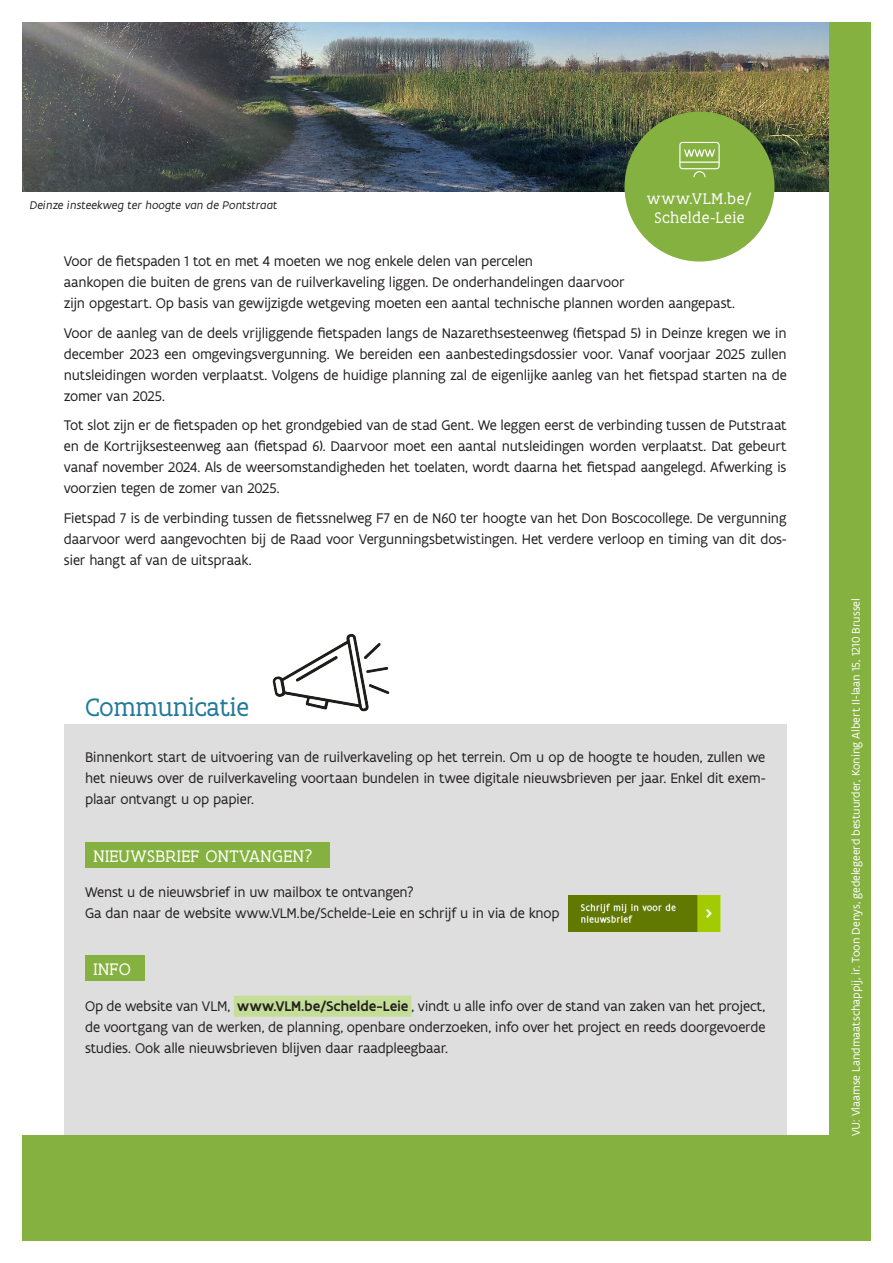
<style>
.page{position:relative;width:893px;height:1263px;background:#fff}
.page>*{position:absolute;margin:0;border:0;box-sizing:border-box;transform-origin:0 0}
._0_HOOFDTITEL{font:27px "Flanders Art Serif";color:#227a9a}
.t1{font:18px "Flanders Art Serif";letter-spacing:.02em;color:#fff}
._7_bloktekst{font:16.5px/19.8px "Flanders Art Serif";letter-spacing:.025em;color:#fff;text-align:center}
._2_lopende_tekst_-_uitgevuld_-_met_tab{font:15px/21px "Flanders Art Sans";letter-spacing:-.015em;color:#231f20;text-align:justify}
._2_lopende_tekst_-_uitgevuld_-_met_tab-2{font:12px "Flanders Art Sans";letter-spacing:-.005em;color:#fff}
.t2{font:italic 12px "Flanders Art Sans";color:#231f20}
.s1{font-weight:500}
</style>
<div class="page">
<div style="left:64px;top:724px;width:723px;height:428px;background:#dddedd"></div>
<img style="left:22px;top:22px;width:807px;height:169px">
<div style="left:0;top:1135px;width:893px;height:128px;background:#84b13f"></div>
<div style="left:829px;top:0;width:55px;height:1263px;background:#84b13f"></div>
<div style="left:624px;top:111px;width:150px;height:150px;background:#84b13f;border-radius:50%"></div>
<svg style="left:679px;top:142px;width:41px;height:35px"></svg>
<div style="left:234px;top:996px;width:177px;height:21px;background:#c4de97"></div>
<div style="left:85px;top:842px;width:245px;height:25px;background:#84b13f"></div>
<div style="left:85px;top:956px;width:60px;height:25px;background:#84b13f"></div>
<img style="left:272px;top:633px;width:118px;height:79px">
<img style="left:569px;top:896px;width:152px;height:35px">
<div style="left:0;top:0;width:893px;height:21px;background:#fff"></div>
<div style="left:0;top:1242px;width:893px;height:21px;background:#fff"></div>
<div style="left:0;top:0;width:21px;height:1263px;background:#fff"></div>
<div style="left:872px;top:0;width:21px;height:1263px;background:#fff"></div>
<p class="t2" style="left:30px;top:198px;width:249px">Deinze insteekweg ter hoogte van de Pontstraat</p>
<p class="_7_bloktekst" style="left:647px;top:189px;width:107px">www.VLM.be/<br>Schelde-Leie</p>
<p class="_2_lopende_tekst_-_uitgevuld_-_met_tab" style="left:64px;top:251px;width:673px;text-align:left">Voor de fietspaden 1 tot en met 4 moeten we nog enkele delen van percelen<br>aankopen die buiten de grens van de ruilverkaveling liggen. De onderhandelingen daarvoor<br>zijn opgestart. Op basis van gewijzigde wetgeving moeten een aantal technische plannen worden aangepast.</p>
<p class="_2_lopende_tekst_-_uitgevuld_-_met_tab" style="left:64px;top:323px;width:724px">Voor de aanleg van de deels vrijliggende fietspaden langs de Nazarethsesteenweg (fietspad 5) in Deinze kregen we in december 2023 een omgevingsvergunning. We bereiden een aanbestedingsdossier voor. Vanaf voorjaar 2025 zullen nutsleidingen worden verplaatst. Volgens de huidige planning zal de eigenlijke aanleg van het fietspad starten na de zomer van 2025.</p>
<p class="_2_lopende_tekst_-_uitgevuld_-_met_tab" style="left:64px;top:415px;width:724px">Tot slot zijn er de fietspaden op het grondgebied van de stad Gent. We leggen eerst de verbinding tussen de Putstraat en de Kortrijksesteenweg aan (fietspad 6). Daarvoor moet een aantal nutsleidingen worden verplaatst. Dat gebeurt vanaf november 2024. Als de weersomstandigheden het toelaten, wordt daarna het fietspad aangelegd. Afwerking is voorzien tegen de zomer van 2025.</p>
<p class="_2_lopende_tekst_-_uitgevuld_-_met_tab" style="left:64px;top:508px;width:724px">Fietspad 7 is de verbinding tussen de fietssnelweg F7 en de N60 ter hoogte van het Don Boscocollege. De vergunning daarvoor werd aangevochten bij de Raad voor Vergunningsbetwistingen. Het verdere verloop en timing van dit dos&shy;sier hangt af van de uitspraak.</p>
<h3 class="_0_HOOFDTITEL" style="left:85px;top:691px;width:166px">Communicatie</h3>
<p class="_2_lopende_tekst_-_uitgevuld_-_met_tab" style="left:85px;top:747px;width:682px">Binnenkort start de uitvoering van de ruilverkaveling op het terrein. Om u op de hoogte te houden, zullen we het nieuws over de ruilverkaveling voortaan bundelen in twee digitale nieuwsbrieven per jaar. Enkel dit exem&shy;plaar ontvangt u op papier.</p>
<p class="t1" style="left:94px;top:845px;width:221px">NIEUWSBRIEF ONTVANGEN?</p>
<p class="_2_lopende_tekst_-_uitgevuld_-_met_tab" style="left:85px;top:882px;width:476px">Wenst u de nieuwsbrief in uw mailbox te ontvangen?<br>Ga dan naar de website www.VLM.be/Schelde-Leie en schrijf u in via de knop</p>
<p class="t1" style="left:94px;top:959px;width:39px">INFO</p>
<p class="_2_lopende_tekst_-_uitgevuld_-_met_tab" style="left:85px;top:995px;width:682px">Op de website van VLM, <span class="s1">www.VLM.be/Schelde-Leie</span> , vindt u alle info over de stand van zaken van het project, de voortgang van de werken, de planning, openbare onderzoeken, info over het project en reeds doorgevoerde studies. Ook alle nieuwsbrieven blijven daar raadpleegbaar.</p>
<p class="_2_lopende_tekst_-_uitgevuld_-_met_tab-2" style="left:848px;top:1136px;width:540px;rotate:-90deg">VU: Vlaamse Landmaatschappij, ir. Toon Denys, gedelegeerd bestuurder, Koning Albert II-laan 15, 1210 Brussel</p>
</div>
